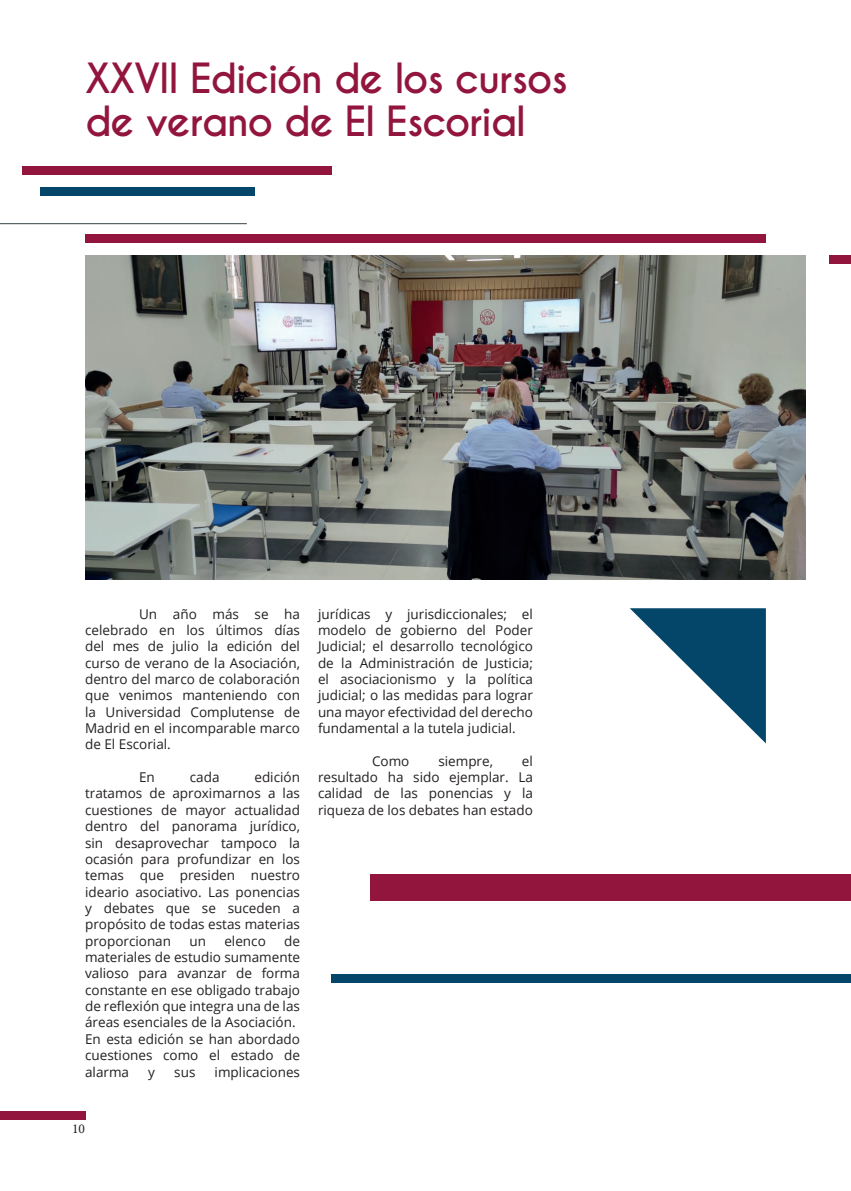
<style>
.page{position:relative;width:851px;height:1191px;background:#fff}
.page>*{position:absolute;margin:0;border:0;box-sizing:border-box;transform-origin:0 0}
.t1{font:700 39px/43.5px "Caviar Dreams";letter-spacing:-.03em;color:#92153d}
.t2{font:13.5px/16.4px "Open Sans";color:#231f20;text-align:justify}
.t3{font:13.5px "Minion Pro";color:#231f20}
</style>
<div class="page">
<div style="left:86px;top:234px;width:679px;height:8px;background:#92153d"></div>
<div style="left:23px;top:166px;width:309px;height:8px;background:#92153d"></div>
<div style="left:40px;top:187px;width:215px;height:9px;background:#034669"></div>
<div style="left:0;top:1111px;width:85px;height:9px;background:#92153d"></div>
<hr style="left:0;top:223px;width:247px;height:1px;background:#384045">
<div style="left:829px;top:255px;width:21px;height:9px;background:#92153d"></div>
<div style="left:370px;top:874px;width:480px;height:26px;background:#92153d"></div>
<div style="left:332px;top:974px;width:518px;height:8px;background:#034669"></div>
<svg style="left:630px;top:608px;width:135px;height:135px"></svg>
<img style="left:85px;top:255px;width:720px;height:324px">
<h1 class="t1" style="left:85px;top:57px;width:484px">XXVII Edición de los cursos de verano de El Escorial</h1>
<p class="t2" style="left:85px;top:605px;width:216px;text-indent:54px">Un año más se ha celebrado en los últimos días del mes de julio la edición del curso de verano de la Asociación, dentro del marco de colaboración que venimos manteniendo con la Universidad Complutense de Madrid en el incomparable marco de El Escorial.</p>
<p class="t2" style="left:139px;top:768px;width:17px">En</p>
<p class="t2" style="left:190px;top:768px;width:31px">cada</p>
<p class="t2" style="left:85px;top:768px;width:216px;text-indent:169px">edición tratamos de aproximarnos a las cuestiones de mayor actualidad dentro del panorama jurídico, sin desaprovechar tampoco la ocasión para profundizar en los temas que presiden nuestro ideario asociativo. Las ponencias y debates que se suceden a propósito de todas estas materias proporcionan</p>
<p class="t2" style="left:85px;top:932px;width:216px;text-align:left;text-indent:199px">de materiales de estudio sumamente valioso para avanzar de forma constante en ese obligado trabajo de reflexión que integra una de las áreas esenciales de la Asociación.<br>En esta edición se han abordado cuestiones como el estado de alarma</p>
<p class="t2" style="left:189px;top:932px;width:18px">un</p>
<p class="t2" style="left:224px;top:932px;width:43px">elenco</p>
<p class="t2" style="left:148px;top:1063px;width:8px">y</p>
<p class="t2" style="left:174px;top:1063px;width:23px">sus</p>
<p class="t2" style="left:215px;top:1063px;width:87px">implicaciones</p>
<p class="t2" style="left:318px;top:605px;width:216px">jurídicas y jurisdiccionales; el modelo de gobierno del Poder Judicial; el desarrollo tecnológico de la Administración de Justicia; el asociacionismo y la política judicial; o las medidas para lograr una mayor efectividad del derecho fundamental a la tutela judicial.</p>
<p class="t2" style="left:372px;top:752px;width:39px">Como</p>
<p class="t2" style="left:438px;top:752px;width:56px">siempre,</p>
<p class="t2" style="left:318px;top:752px;width:216px;text-indent:204px">el resultado ha sido ejemplar. La calidad de las ponencias y la riqueza de los debates han estado</p>
<p class="t3" style="left:72px;top:1119px;width:14px">10</p>
</div>
